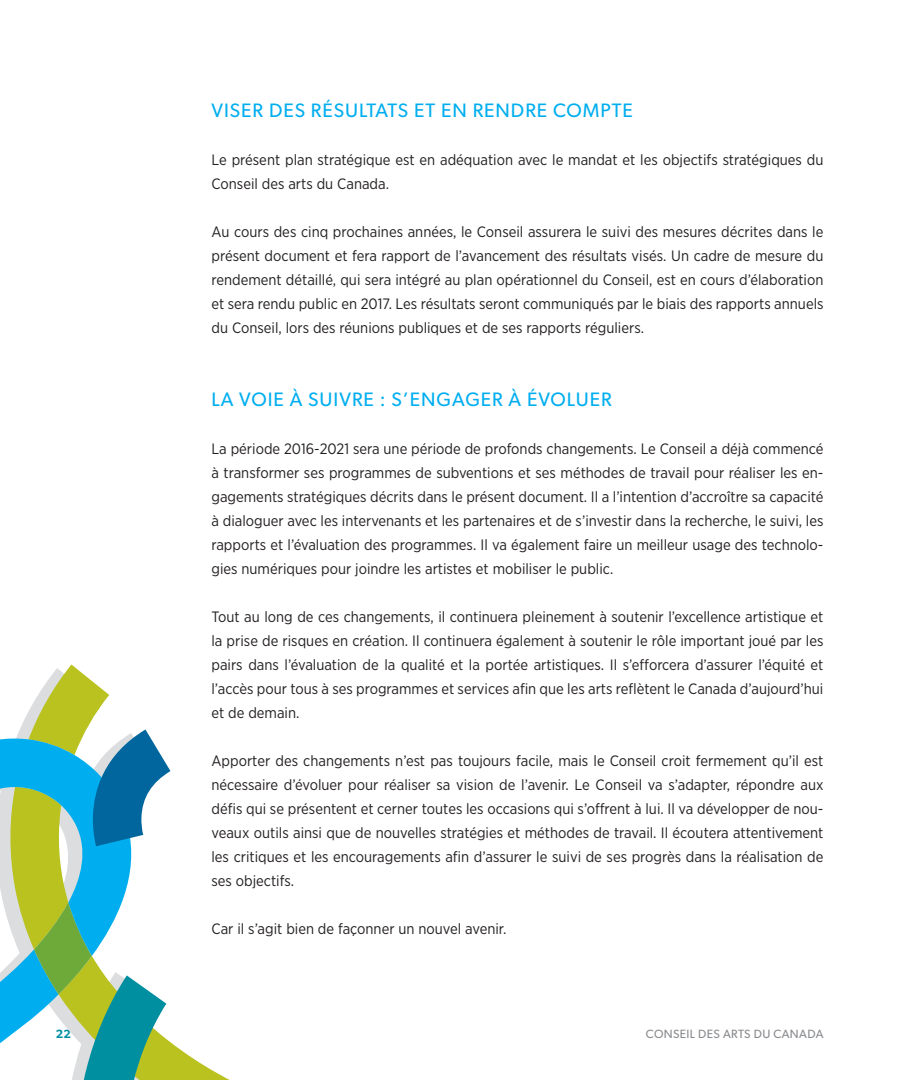
<style>
.page{position:relative;width:918px;height:1080px;background:#fff}
.page>*{position:absolute;margin:0;border:0;box-sizing:border-box;transform-origin:0 0}
.HED{font:19.5px "Gibson";letter-spacing:.05em;color:#00aeef}
.t1{font:15px/24px "Gotham Narrow";color:#231f20;text-align:justify}
.t2{font:12px "Gibson";letter-spacing:.03em;color:#888a8d}
.t3{font:600 12px "Gibson";color:#008fa0}
</style>
<div class="page">
<svg style="left:0;top:664px;width:230px;height:416px"></svg>
<p class="HED" style="left:212px;top:98px;width:423px">VISER DES RÉSULTATS ET EN RENDRE COMPTE</p>
<p class="t1" style="left:212px;top:147px;width:614px">Le présent plan stratégique est en adéquation avec le mandat et les objectifs stratégiques du<br>Conseil des arts du Canada.</p>
<p class="t1" style="left:212px;top:219px;width:614px">Au cours des cinq prochaines années, le Conseil assurera le suivi des mesures décrites dans le présent document et fera rapport de l’avancement des résultats visés. Un cadre de mesure du rendement détaillé, qui sera intégré au plan opérationnel du Conseil, est en cours d’élaboration et sera rendu public en 2017. Les résultats seront communiqués par le biais des rapports annuels du Conseil, lors des réunions publiques et de ses rapports réguliers.</p>
<p class="HED" style="left:212px;top:388px;width:402px">LA VOIE À SUIVRE : S’ENGAGER À ÉVOLUER</p>
<p class="t1" style="left:212px;top:437px;width:614px">La période 2016-2021 sera une période de profonds changements. Le Conseil a déjà commencé à transformer ses programmes de subventions et ses méthodes de travail pour réaliser les en&shy;gagements stratégiques décrits dans le présent document. Il a l’intention d’accroître sa capacité à dialoguer avec les intervenants et les partenaires et de s’investir dans la recherche, le suivi, les rapports et l’évaluation des programmes. Il va également faire un meilleur usage des technolo&shy;gies numériques pour joindre les artistes et mobiliser le public.</p>
<p class="t1" style="left:212px;top:605px;width:614px">Tout au long de ces changements, il continuera pleinement à soutenir l’excellence artistique et la prise de risques en création. Il continuera également à soutenir le rôle important joué par les pairs dans l’évaluation de la qualité et la portée artistiques. Il s’efforcera d’assurer l’équité et l’accès pour tous à ses programmes et services afin que les arts reflètent le Canada d’aujourd’hui et de demain.</p>
<p class="t1" style="left:212px;top:749px;width:614px">Apporter des changements n’est pas toujours facile, mais le Conseil croit fermement qu’il est nécessaire d’évoluer pour réaliser sa vision de l’avenir. Le Conseil va s’adapter, répondre aux défis qui se présentent et cerner toutes les occasions qui s’offrent à lui. Il va développer de nou&shy;veaux outils ainsi que de nouvelles stratégies et méthodes de travail. Il écoutera attentivement les critiques et les encouragements afin d’assurer le suivi de ses progrès dans la réalisation de ses objectifs.</p>
<p class="t1" style="left:212px;top:917px;width:296px">Car il s’agit bien de façonner un nouvel avenir.</p>
<p class="t3" style="left:56px;top:1026px;width:17px">22</p>
<p class="t2" style="left:646px;top:1026px;width:179px">CONSEIL DES ARTS DU CANADA</p>
</div>
